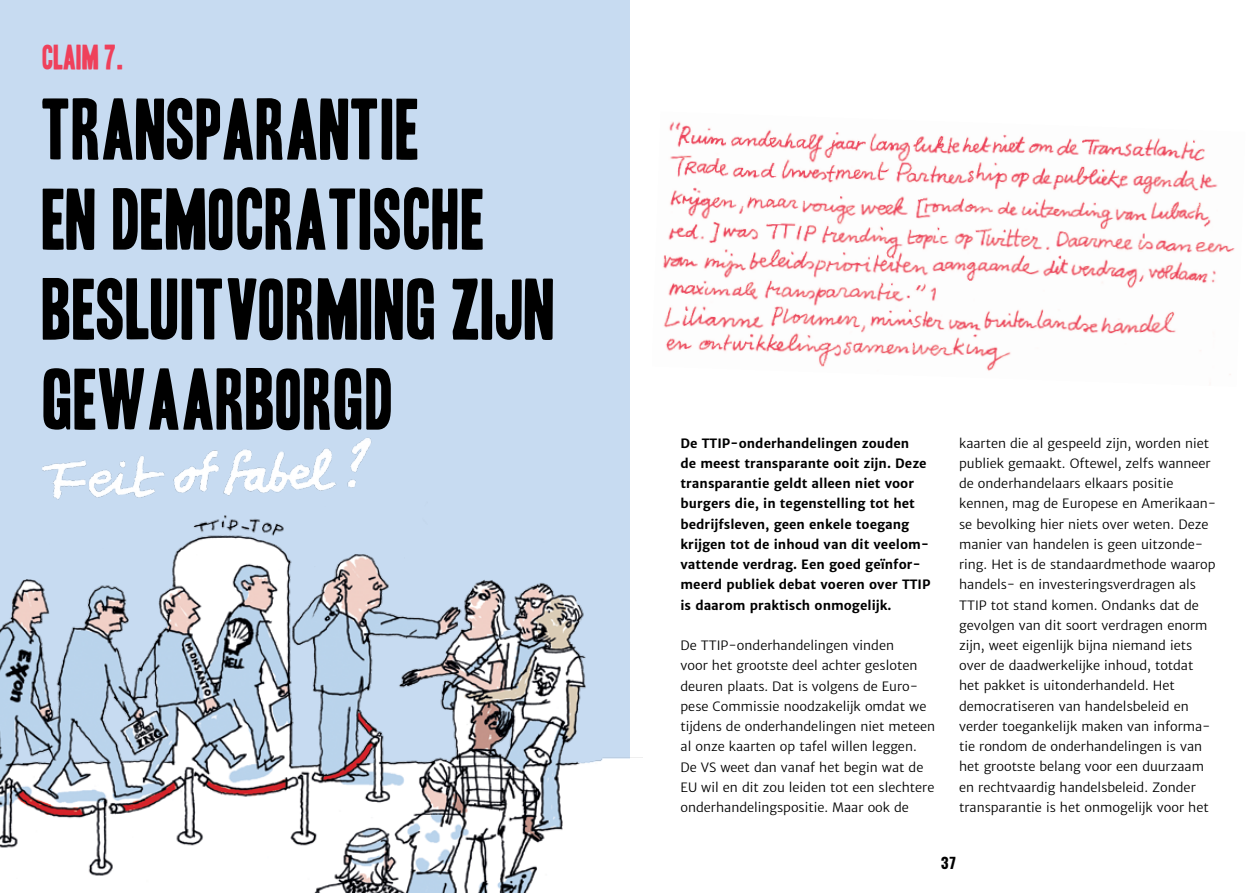
<style>
.page{position:relative;width:1259px;height:893px;background:#fff}
.page>*{position:absolute;margin:0;border:0;box-sizing:border-box;transform-origin:0 0}
.t1{font:75px/90px "Headline One HPLHS";letter-spacing:.01em;color:#000}
.t2{font:30px "Headline One HPLHS";color:#ef405b}
.t3{font:700 15px "Oswald";color:#000}
.t4{font:12.75px/20.2px "Merriweather Sans";color:#000}
.t5{font:700 12.75px/20.2px "Merriweather Sans";color:#000}
</style>
<div class="page">
<div style="left:0;top:0;width:629px;height:893px;background:#c7dbf1"></div>
<img style="left:42px;top:437px;width:330px;height:51px">
<img style="left:0;top:488px;width:642px;height:405px">
<img style="left:663px;top:121px;width:572px;height:254px">
<p class="t2" style="left:43px;top:43px;width:83px">CLAIM 7.</p>
<p class="t1" style="left:43px;top:86px;width:514px">TRANSPARANTIE<br>EN DEMOCRATISCHE<br>BESLUITVORMING ZIJN<br>GEWAARBORGD</p>
<p class="t5" style="left:680px;top:433px;width:251px">De TTIP-onderhandelingen zouden<br>de meest transparante ooit zijn. Deze transparantie geldt alleen niet voor burgers die, in tegenstelling tot het bedrijfsleven, geen enkele toegang krijgen tot de inhoud van dit veelom&shy;vattende verdrag. Een goed geïnfor&shy;meerd publiek debat voeren over TTIP is daarom praktisch onmogelijk.</p>
<p class="t4" style="left:680px;top:635px;width:256px">De TTIP-onderhandelingen vinden<br>voor het grootste deel achter gesloten deuren plaats. Dat is volgens de Euro&shy;pese Commissie noodzakelijk omdat we tijdens de onderhandelingen niet meteen al onze kaarten op tafel willen leggen.<br>De VS weet dan vanaf het begin wat de EU wil en dit zou leiden tot een slechtere onderhandelingspositie. Maar ook de</p>
<p class="t4" style="left:959px;top:433px;width:259px">kaarten die al gespeeld zijn, worden niet publiek gemaakt. Oftewel, zelfs wanneer de onderhandelaars elkaars positie kennen, mag de Europese en Amerikaan&shy;se bevolking hier niets over weten. Deze manier van handelen is geen uitzonde&shy;ring. Het is de standaardmethode waarop handels- en investeringsverdragen als TTIP tot stand komen. Ondanks dat de gevolgen van dit soort verdragen enorm zijn, weet eigenlijk bijna niemand iets over de daadwerkelijke inhoud, totdat het pakket is uitonderhandeld. Het democratiseren van handelsbeleid en verder toegankelijk maken van informa&shy;tie rondom de onderhandelingen is van het grootste belang voor een duurzaam en rechtvaardig handelsbeleid. Zonder transparantie is het onmogelijk voor het</p>
<p class="t3" style="left:940px;top:852px;width:17px">37</p>
</div>
